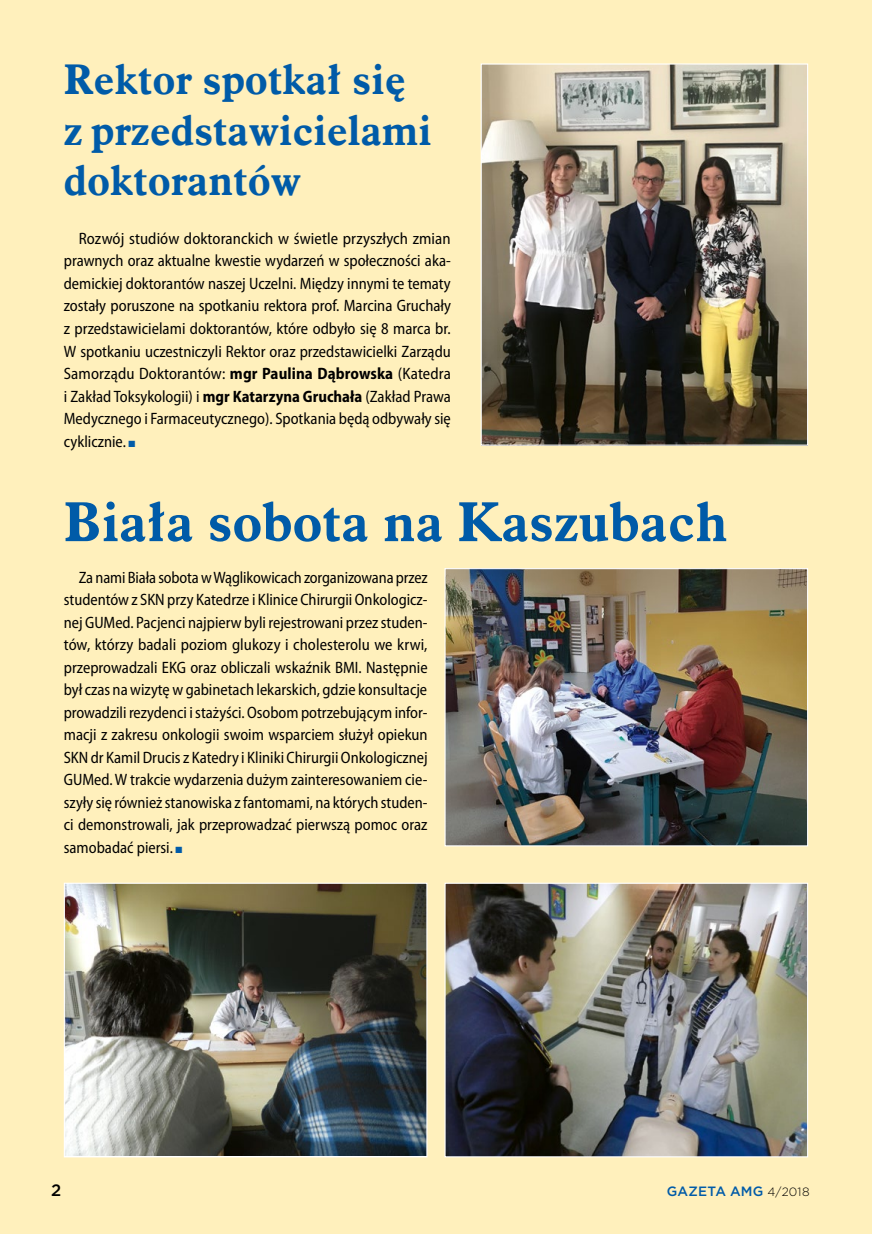
<style>
.page{position:relative;width:872px;height:1234px;background:#fff}
.page>*{position:absolute;margin:0;border:0;box-sizing:border-box;transform-origin:0 0}
.t1{font:700 54.75px "Aldine 721 EU";letter-spacing:.005em;color:#005ba8}
.t2{font:700 42px/50.4px "Aldine 721 EU";letter-spacing:.005em;color:#005ba8}
.t3{font:semi-condensed 16.5px/22.5px "Myriad Pro";color:#000;text-align:justify;scale:.95 1}
.t4{font:semi-condensed 16.5px/22.5px "Myriad Pro";color:#000;text-align:justify}
.t5{font:500 16.5px "Gotham";color:#000}
.t6{font:500 13.5px "Gotham";letter-spacing:.015em;color:#005ba8}
.s1{font-weight:700}
.s2{color:#005ba8}
.s3{font-weight:300;font-size:12px;color:#000}
</style>
<div class="page">
<div style="left:0;top:0;width:872px;height:1233px;background:#fff0bc"></div>
<img style="left:482px;top:65px;width:324px;height:378px">
<div style="left:480px;top:63px;width:328px;height:382px;border:1px solid #fff"></div>
<img style="left:446px;top:570px;width:360px;height:274px">
<div style="left:444px;top:568px;width:364px;height:278px;border:1px solid #fff"></div>
<img style="left:446px;top:884px;width:360px;height:271px">
<div style="left:444px;top:882px;width:364px;height:275px;border:1px solid #fff"></div>
<img style="left:66px;top:884px;width:359px;height:270px">
<div style="left:64px;top:882px;width:363px;height:275px;border:1px solid #fff"></div>
<h2 class="t2" style="left:64px;top:55px;width:369px">Rektor spotkał się z przedstawicielami doktorantów</h2>
<p class="t4" style="left:64px;top:227px;width:389px;text-indent:15px">Rozwój studiów doktoranckich w świetle przyszłych zmian prawnych oraz aktualne kwestie wydarzeń w społeczności aka&shy;demickiej doktorantów naszej Uczelni. Między innymi te tematy zostały poruszone na spotkaniu rektora prof. Marcina Gruchały z przedstawicielami doktorantów, które odbyło się 8 marca br.<br>W spotkaniu uczestniczyli Rektor oraz przedstawicielki Zarządu Samorządu Doktorantów: <span class="s1">mgr Paulina Dąbrowska</span> (Katedra i Zakład Toksykologii) i <span class="s1">mgr Katarzyna Gruchała</span> (Zakład Prawa Medycznego i Farmaceutycznego). Spotkania będą odbywały się cyklicznie. <span class="s2">■</span></p>
<h1 class="t1" style="left:64px;top:488px;width:665px">Biała sobota na Kaszubach</h1>
<p class="t3" style="left:64px;top:565px;width:384px;text-indent:15px">Za nami Biała sobota w Wąglikowicach zorganizowana przez studentów z SKN przy Katedrze i Klinice Chirurgii Onkologicz&shy;nej GUMed. Pacjenci najpierw byli rejestrowani przez studen&shy;tów, którzy badali poziom glukozy i cholesterolu we krwi, przeprowadzali EKG oraz obliczali wskaźnik BMI. Następnie był czas na wizytę w gabinetach lekarskich, gdzie konsultacje prowadzili rezydenci i stażyści. Osobom potrzebującym infor&shy;macji z zakresu onkologii swoim wsparciem służył opiekun SKN dr Kamil Drucis z Katedry i Kliniki Chirurgii Onkologicznej GUMed. W trakcie wydarzenia dużym zainteresowaniem cie&shy;szyły się również stanowiska z fantomami, na których studen&shy;ci demonstrowali, jak przeprowadzać pierwszą pomoc oraz samobadać piersi. <span class="s2">■</span></p>
<p class="t5" style="left:51px;top:1179px;width:12px">2</p>
<p class="t6" style="left:667px;top:1182px;width:144px">GAZETA AMG <span class="s3">4/2018</span></p>
</div>
